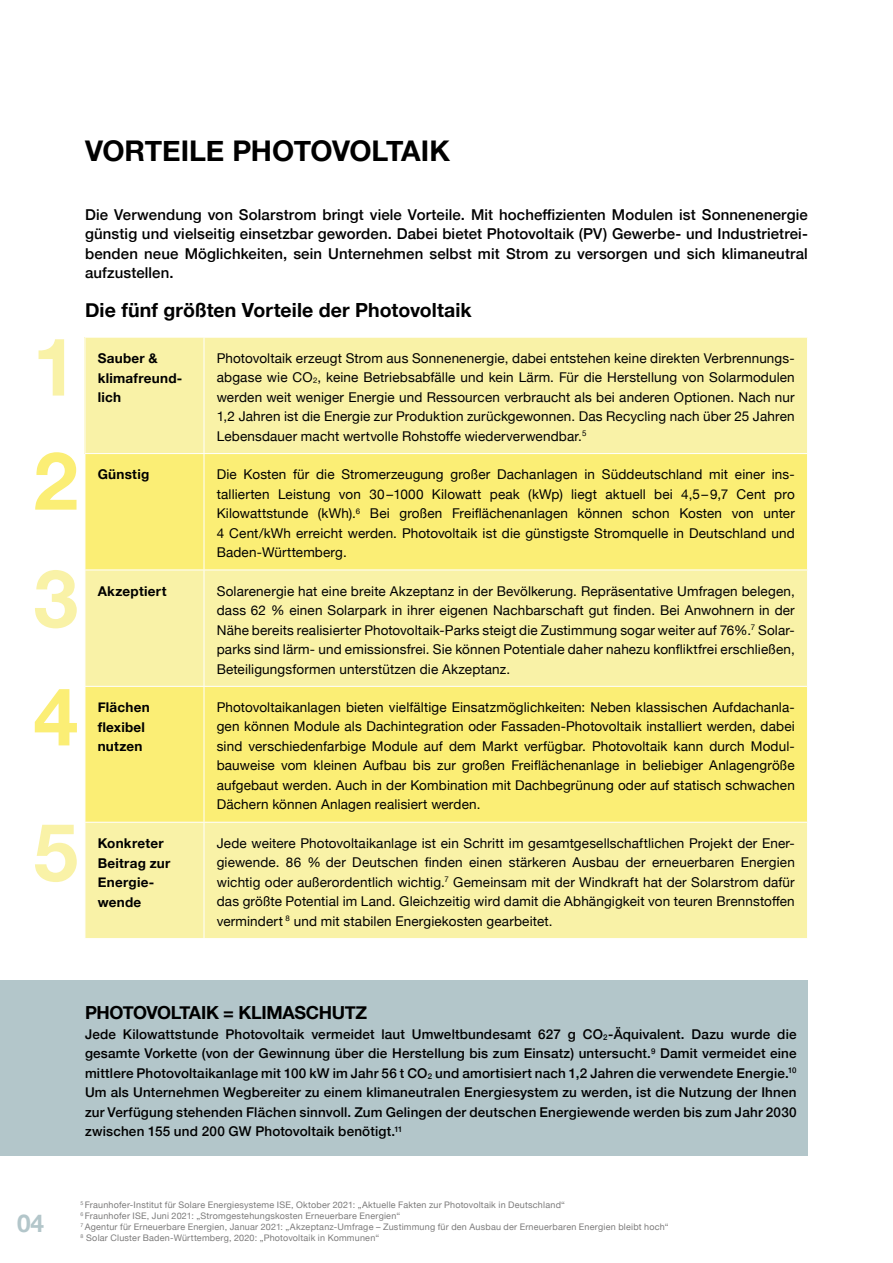
<style>
.page{position:relative;width:893px;height:1263px;background:#fff}
.page>*{position:absolute;margin:0;border:0;box-sizing:border-box;transform-origin:0 0}
.t1{font:700 80.4px "Helvetica Neue";color:#f9f2a7}
.t2{font:700 80.4px "Helvetica Neue";color:#fbee75}
.t3{font:700 28.5px "Helvetica Neue";letter-spacing:-.005em;color:#000}
.t4{font:700 24.45px "Helvetica Neue";color:#b3c6ca}
.t5{font:700 19.5px "Helvetica Neue";letter-spacing:.005em;color:#000}
.t6{font:700 18px "Helvetica Neue";letter-spacing:-.02em;color:#000}
.t7{font:500 15px/19.5px "Helvetica Neue";letter-spacing:.01em;color:#000;text-align:justify}
.t8{font:13.5px/19.5px "Helvetica Neue";letter-spacing:.01em;color:#000;text-align:justify}
.t9{font:500 13.5px/19.5px "Helvetica Neue";letter-spacing:.01em;color:#000;text-align:justify}
.t10{font:700 13.5px/19.5px "Helvetica Neue";letter-spacing:.02em;color:#000}
.t11{font:9px/10.8px "Helvetica Neue";letter-spacing:.025em;color:#7c7b7b}
.s1{font-size:7.8px}
</style>
<div class="page">
<div style="left:0;top:980px;width:808px;height:176px;background:#b3c6ca"></div>
<div style="left:86px;top:338px;width:721px;height:600px;background:#f9f2a7"></div>
<svg style="left:86px;top:454px;width:721px;height:368px;fill:#fbee75"></svg>
<hr style="left:204px;top:454px;width:1px;height:116px;background:#fff">
<hr style="left:85px;top:570px;width:119px;height:1px;background:#fff">
<hr style="left:204px;top:570px;width:604px;height:1px;background:#fff">
<hr style="left:204px;top:570px;width:1px;height:116px;background:#fff">
<hr style="left:85px;top:686px;width:119px;height:1px;background:#fff">
<hr style="left:204px;top:686px;width:604px;height:1px;background:#fff">
<hr style="left:204px;top:687px;width:1px;height:135px;background:#fff">
<hr style="left:85px;top:822px;width:119px;height:1px;background:#fff">
<hr style="left:204px;top:822px;width:604px;height:1px;background:#fff">
<hr style="left:204px;top:822px;width:1px;height:116px;background:#fff">
<hr style="left:204px;top:338px;width:1px;height:115px;background:#fff">
<hr style="left:85px;top:453px;width:119px;height:1px;background:#fff">
<hr style="left:204px;top:453px;width:604px;height:1px;background:#fff">
<h2 class="t3" style="left:85px;top:129px;width:366px">VORTEILE PHOTOVOLTAIK</h2>
<p class="t7" style="left:85px;top:203px;width:724px">Die Verwendung von Solarstrom bringt viele Vorteile. Mit hocheffizienten Modulen ist Sonnenenergie günstig und vielseitig einsetzbar geworden. Dabei bietet Photovoltaik (PV) Gewerbe- und Industrietrei&shy;benden neue Möglichkeiten, sein Unternehmen selbst mit Strom zu versorgen und sich klimaneutral aufzustellen.</p>
<h1 class="t1" style="left:33px;top:304px;width:46px">1</h1>
<h1 class="t2" style="left:34px;top:418px;width:46px">2</h1>
<h1 class="t1" style="left:34px;top:536px;width:46px">3</h1>
<h1 class="t2" style="left:34px;top:654px;width:46px">4</h1>
<h1 class="t1" style="left:34px;top:789px;width:46px">5</h1>
<h3 class="t5" style="left:85px;top:295px;width:388px">Die fünf größten Vorteile der Photovoltaik</h3>
<p class="t10" style="left:98px;top:349px;width:86px">Sauber &amp; klimafreund&shy;lich</p>
<p class="t8" style="left:217px;top:349px;width:580px">Photovoltaik erzeugt Strom aus Sonnenenergie, dabei entstehen keine direkten Verbrennungs&shy;abgase wie CO<span class="s1">2</span>, keine Betriebsabfälle und kein Lärm. Für die Herstellung von Solarmodulen werden weit weniger Energie und Ressourcen verbraucht als bei anderen Optionen. Nach nur 1,2 Jahren ist die Energie zur Produktion zurückgewonnen. Das Recycling nach über 25 Jahren Lebensdauer macht wertvolle Rohstoffe wiederverwendbar.<sup>5</sup></p>
<p class="t10" style="left:98px;top:465px;width:53px">Günstig</p>
<p class="t8" style="left:217px;top:465px;width:580px">Die Kosten für die Stromerzeugung großer Dachanlagen in Süddeutschland mit einer ins&shy;tallierten Leistung von 30 –1000 Kilowatt peak (kWp) liegt aktuell bei 4,5– 9,7 Cent pro Kilowattstunde (kWh).<sup>6</sup> Bei großen Freiflächenanlagen können schon Kosten von unter 4 Cent/kWh erreicht werden. Photovoltaik ist die günstigste Stromquelle in Deutschland und Baden-Württemberg.</p>
<p class="t10" style="left:98px;top:582px;width:70px">Akzeptiert</p>
<p class="t8" style="left:217px;top:582px;width:580px">Solarenergie hat eine breite Akzeptanz in der Bevölkerung. Repräsentative Umfragen belegen, dass 62 % einen Solarpark in ihrer eigenen Nachbarschaft gut finden. Bei Anwohnern in der Nähe bereits realisierter Photovoltaik-Parks steigt die Zustimmung sogar weiter auf 76%.<sup>7</sup> Solar&shy;parks sind lärm- und emissionsfrei. Sie können Potentiale daher nahezu konfliktfrei erschließen, Beteiligungsformen unterstützen die Akzeptanz.</p>
<p class="t10" style="left:98px;top:698px;width:54px">Flächen flexibel nutzen</p>
<p class="t8" style="left:217px;top:698px;width:580px">Photovoltaikanlagen bieten vielfältige Einsatzmöglichkeiten: Neben klassischen Aufdachanla&shy;gen können Module als Dachintegration oder Fassaden-Photovoltaik installiert werden, dabei sind verschiedenfarbige Module auf dem Markt verfügbar. Photovoltaik kann durch Modul&shy;bauweise vom kleinen Aufbau bis zur großen Freiflächenanlage in beliebiger Anlagengröße aufgebaut werden. Auch in der Kombination mit Dachbegrünung oder auf statisch schwachen Dächern können Anlagen realisiert werden.</p>
<p class="t10" style="left:98px;top:834px;width:74px">Konkreter<br>Beitrag zur<br>Energie&shy;wende</p>
<p class="t8" style="left:217px;top:834px;width:580px">Jede weitere Photovoltaikanlage ist ein Schritt im gesamtgesellschaftlichen Projekt der Ener&shy;giewende. 86 % der Deutschen finden einen stärkeren Ausbau der erneuerbaren Energien wichtig oder außerordentlich wichtig.<sup>7</sup> Gemeinsam mit der Windkraft hat der Solarstrom dafür das größte Potential im Land. Gleichzeitig wird damit die Abhängigkeit von teuren Brennstoffen vermindert <sup>8</sup> und mit stabilen Energiekosten gearbeitet.</p>
<h3 class="t6" style="left:85px;top:999px;width:284px">PHOTOVOLTAIK = KLIMASCHUTZ</h3>
<p class="t9" style="left:85px;top:1023px;width:713px">Jede Kilowattstunde Photovoltaik vermeidet laut Umweltbundesamt 627 g CO<span class="s1">2</span>-Äquivalent. Dazu wurde die gesamte Vorkette (von der Gewinnung über die Herstellung bis zum Einsatz) untersucht.<sup>9</sup> Damit vermeidet eine mittlere Photovoltaikanlage mit 100 kW im Jahr 56 t CO<span class="s1">2</span> und amortisiert nach 1,2 Jahren die verwendete Energie.<sup>10<br></sup>Um als Unternehmen Wegbereiter zu einem klimaneutralen Energiesystem zu werden, ist die Nutzung der Ihnen zur Verfügung stehenden Flächen sinnvoll. Zum Gelingen der deutschen Energiewende werden bis zum Jahr 2030 zwischen 155 und 200 GW Photovoltaik benötigt.<sup>11</sup></p>
<h3 class="t4" style="left:17px;top:1204px;width:29px">04</h3>
<p class="t11" style="left:80px;top:1200px;width:590px"><sup>5</sup> Fraunhofer-Institut für Solare Energiesysteme ISE, Oktober 2021: „Aktuelle Fakten zur Photovoltaik in Deutschland“<br><sup>6</sup> Fraunhofer ISE, Juni 2021: „Stromgestehungskosten Erneuerbare Energien“<br><sup>7</sup> Agentur für Erneuerbare Energien, Januar 2021: „Akzeptanz-Umfrage – Zustimmung für den Ausbau der Erneuerbaren Energien bleibt hoch“ <sup>8</sup> Solar Cluster Baden-Württemberg, 2020: „Photovoltaik in Kommunen“</p>
</div>
